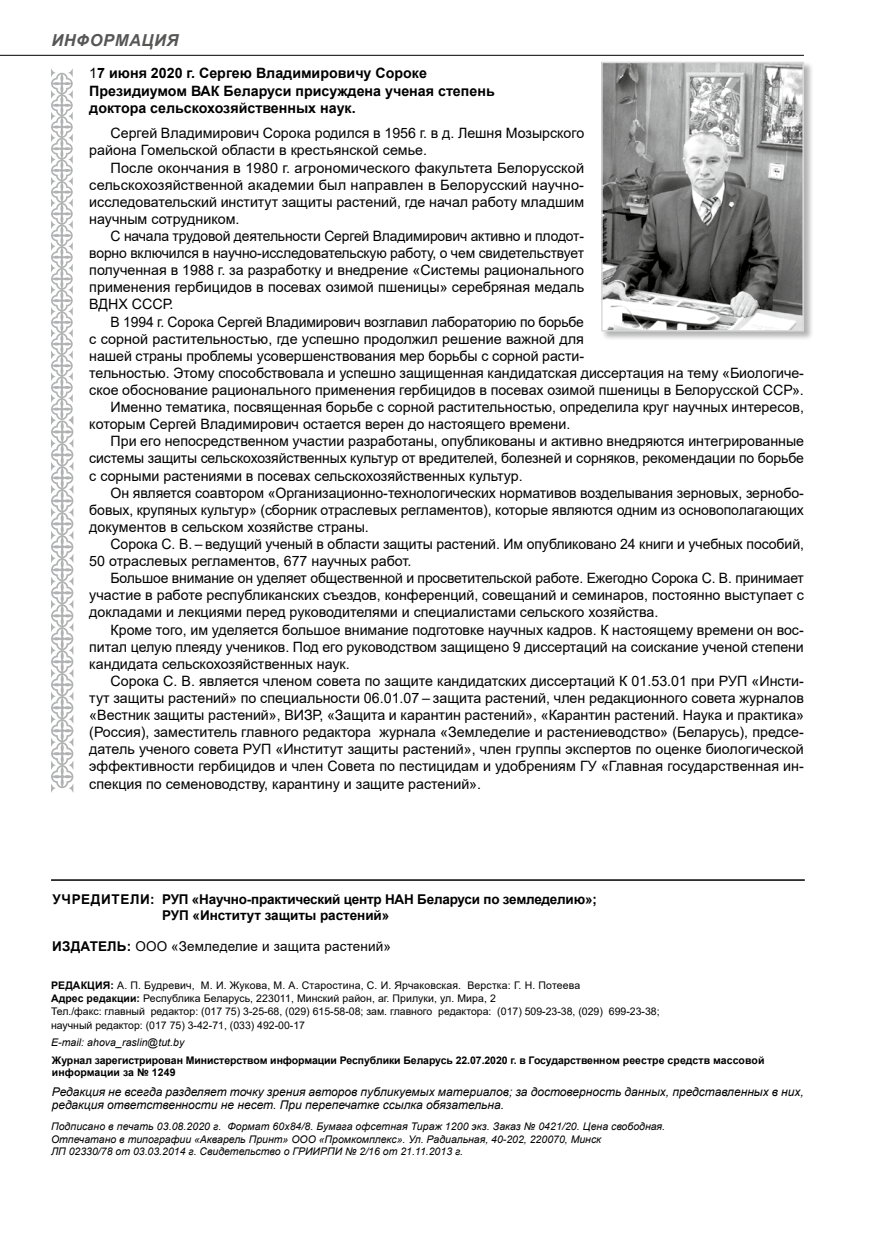
<style>
.page{position:relative;width:872px;height:1234px;background:#fff}
.page>*{position:absolute;margin:0;border:0;box-sizing:border-box;transform-origin:0 0}
.t1{font:italic 700 16.5px "Arial";letter-spacing:.035em;color:#565655}
.t2{font:14.25px/17.1px "Arial";color:#000;text-align:justify}
.t3{font:700 14.25px/17.1px "Arial";color:#000}
.t4{font:700 13.5px/16.2px "Arial";letter-spacing:-.015em;color:#000}
.t5{font:13.5px "Arial";letter-spacing:.01em;color:#000}
.t6{font:italic 12px/13.5px "Arial";color:#000}
.t7{font:10.5px/13.4px "Arial";color:#000}
.t8{font:italic 10.5px/12.6px "Arial";color:#000}
.t9{font:700 10.5px/12.1px "Arial";letter-spacing:-.005em;color:#000}
.s1{font-weight:400}
.s2{font-weight:700}
</style>
<div class="page">
<hr style="left:0;top:55px;width:804px;height:1px;background:#000">
<svg style="left:51px;top:68px;width:22px;height:725px"></svg>
<div style="left:601px;top:62px;width:213px;height:279px;background:#000;opacity:.3"></div>
<img style="left:604px;top:65px;width:197px;height:263px">
<div style="left:601px;top:62px;width:203px;height:269px;border:2px solid #d9dada"></div>
<hr style="left:51px;top:879px;width:753px;height:1px;background:#000">
<p class="t1" style="left:51px;top:29px;width:129px">ИНФОРМАЦИЯ</p>
<p class="t3" style="left:89px;top:65px;width:407px"><span class="s1">1</span>7 июня 2020 г. Сергею Владимировичу Сороке<br>Президиумом ВАК Беларуси присуждена ученая степень доктора сельскохозяйственных наук.</p>
<p class="t2" style="left:89px;top:125px;width:496px;text-indent:21px">Сергей Владимирович Сорока родился в 1956 г. в д. Лешня Мозырского района Гомельской области в крестьянской семье.</p>
<p class="t2" style="left:89px;top:159px;width:496px;text-indent:21px">После окончания в 1980 г. агрономического факультета Белорусской сельскохозяйственной академии был направлен в Белорусский научно&shy;исследовательский институт защиты растений, где начал работу младшим научным сотрудником.</p>
<p class="t2" style="left:89px;top:227px;width:496px;text-indent:21px">С начала трудовой деятельности Сергей Владимирович активно и плодот&shy;ворно включился в научно-исследовательскую работу, о чем свидетельствует полученная в 1988 г. за разработку и внедрение «Системы рационального применения гербицидов в посевах озимой пшеницы» серебряная медаль ВДНХ СССР.</p>
<p class="t2" style="left:111px;top:313px;width:475px">В 1994 г. Сорока Сергей Владимирович возглавил лабораторию по борьбе</p>
<p class="t2" style="left:89px;top:330px;width:496px">с сорной растительностью, где успешно продолжил решение важной для</p>
<p class="t2" style="left:89px;top:347px;width:496px">нашей страны проблемы усовершенствования мер борьбы с сорной расти-</p>
<p class="t2" style="left:89px;top:364px;width:716px">тельностью. Этому способствовала и успешно защищенная кандидатская диссертация на тему «Биологиче-</p>
<p class="t2" style="left:89px;top:381px;width:716px">ское обоснование рационального применения гербицидов в посевах озимой пшеницы в Белорусской ССР».</p>
<p class="t2" style="left:111px;top:398px;width:695px">Именно тематика, посвященная борьбе с сорной растительностью, определила круг научных интересов,</p>
<p class="t2" style="left:89px;top:415px;width:482px">которым Сергей Владимирович остается верен до настоящего времени.</p>
<p class="t2" style="left:111px;top:432px;width:695px">При его непосредственном участии разработаны, опубликованы и активно внедряются интегрированные</p>
<p class="t2" style="left:89px;top:449px;width:716px">системы защиты сельскохозяйственных культур от вредителей, болезней и сорняков, рекомендации по борьбе</p>
<p class="t2" style="left:89px;top:467px;width:435px">с сорными растениями в посевах сельскохозяйственных культур.</p>
<p class="t2" style="left:111px;top:484px;width:695px">Он является соавтором «Организационно-технологических нормативов возделывания зерновых, зернобо-</p>
<p class="t2" style="left:89px;top:501px;width:716px">бовых, крупяных культур» (сборник отраслевых регламентов), которые являются одним из основополагающих</p>
<p class="t2" style="left:89px;top:518px;width:281px">документов в сельском хозяйстве страны.</p>
<p class="t2" style="left:111px;top:535px;width:695px">Сорока С. В. – ведущий ученый в области защиты растений. Им опубликовано 24 книги и учебных пособий,</p>
<p class="t2" style="left:89px;top:552px;width:324px">50 отраслевых регламентов, 677 научных работ.</p>
<p class="t2" style="left:111px;top:569px;width:695px">Большое внимание он уделяет общественной и просветительской работе. Ежегодно Сорока С. В. принимает</p>
<p class="t2" style="left:89px;top:586px;width:716px">участие в работе республиканских съездов, конференций, совещаний и семинаров, постоянно выступает с</p>
<p class="t2" style="left:89px;top:603px;width:570px">докладами и лекциями перед руководителями и специалистами сельского хозяйства.</p>
<p class="t2" style="left:111px;top:620px;width:695px">Кроме того, им уделяется большое внимание подготовке научных кадров. К настоящему времени он вос-</p>
<p class="t2" style="left:89px;top:638px;width:716px">питал целую плеяду учеников. Под его руководством защищено 9 диссертаций на соискание ученой степени</p>
<p class="t2" style="left:89px;top:655px;width:262px">кандидата сельскохозяйственных наук.</p>
<p class="t2" style="left:111px;top:672px;width:695px">Сорока С. В. является членом совета по защите кандидатских диссертаций К 01.53.01 при РУП «Инсти-</p>
<p class="t2" style="left:89px;top:689px;width:716px">тут защиты растений» по специальности 06.01.07 – защита растений, член редакционного совета журналов</p>
<p class="t2" style="left:89px;top:706px;width:716px">«Вестник защиты растений», ВИЗР, «Защита и карантин растений», «Карантин растений. Наука и практика»</p>
<p class="t2" style="left:89px;top:723px;width:716px">(Россия), заместитель главного редактора журнала «Земледелие и растениеводство» (Беларусь), предсе-</p>
<p class="t2" style="left:89px;top:740px;width:716px">датель ученого совета РУП «Институт защиты растений», член группы экспертов по оценке биологической</p>
<p class="t2" style="left:89px;top:757px;width:716px">эффективности гербицидов и член Совета по пестицидам и удобрениям ГУ «Главная государственная ин-</p>
<p class="t2" style="left:89px;top:774px;width:393px">спекция по семеноводству, карантину и защите растений».</p>
<p class="t4" style="left:162px;top:891px;width:436px;text-indent:-109px">УЧРЕДИТЕЛИ: РУП «Научно-практический центр НАН Беларуси по земледелию»;<br>РУП «Институт защиты растений»</p>
<p class="t5" style="left:52px;top:936px;width:340px"><span class="s2">ИЗДАТЕЛЬ:</span> ООО «Земледелие и защита растений»</p>
<p class="t7" style="left:51px;top:977px;width:610px"><span class="s2">РЕДАКЦИЯ:</span> А. П. Будревич, М. И. Жукова, М. А. Старостина, С. И. Ярчаковская. Верстка: Г. Н. Потеева<br><span class="s2">Адрес редакции:</span> Республика Беларусь, 223011, Минский район, аг. Прилуки, ул. Мира, 2<br>Тел./факс: главный редактор: (017 75) 3-25-68, (029) 615-58-08; зам. главного редактора: (017) 509-23-38, (029) 699-23-38; научный редактор: (017 75) 3-42-71, (033) 492-00-17</p>
<p class="t8" style="left:51px;top:1036px;width:135px">E-mail: ahova_raslin@tut.by</p>
<p class="t9" style="left:52px;top:1054px;width:714px">Журнал зарегистрирован Министерством информации Республики Беларусь 22.07.2020 г. в Государственном реестре средств массовой информации за № 1249</p>
<p class="t6" style="left:52px;top:1084px;width:753px">Редакция не всегда разделяет точку зрения авторов публикуемых материалов; за достоверность данных, представленных в них, редакция ответственности не несет. При перепечатке ссылка обязательна.</p>
<p class="t8" style="left:51px;top:1119px;width:615px">Подписано в печать 03.08.2020 г. Формат 60x84/8. Бумага офсетная Тираж 1200 экз. Заказ № 0421/20. Цена свободная.<br>Отпечатано в типографии «Акварель Принт» ООО «Промкомплекс». Ул. Радиальная, 40-202, 220070, Минск<br>ЛП 02330/78 от 03.03.2014 г. Свидетельство о ГРИИРПИ № 2/16 от 21.11.2013 г.</p>
</div>
